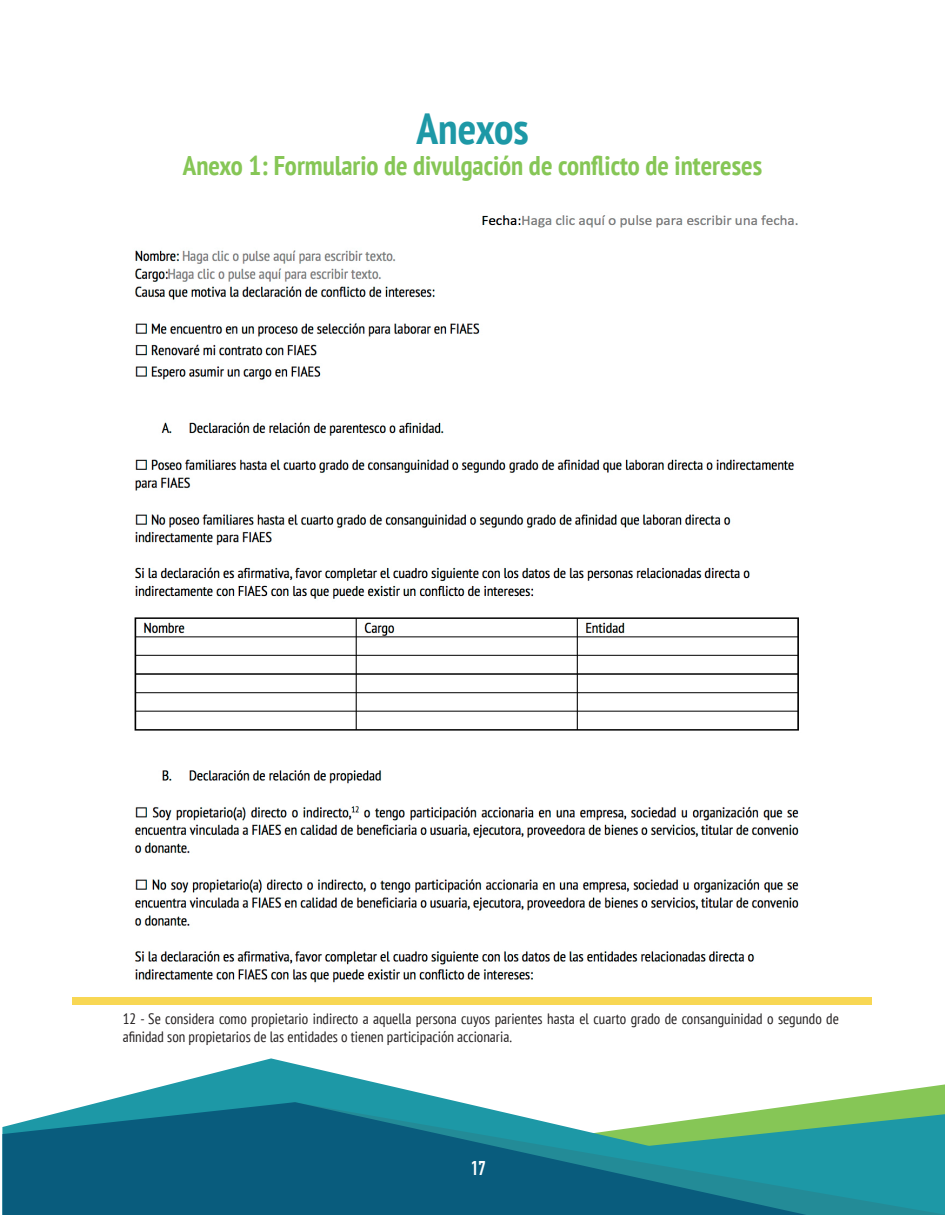
<style>
.page{position:relative;width:945px;height:1215px;background:#fff}
.page>*{position:absolute;margin:0;border:0;box-sizing:border-box;transform-origin:0 0}
.t1{font:700 condensed 43.5px "PT Sans";color:#1d98a6}
.t2{font:700 condensed 27px "PT Sans";color:#86c656}
.t3{font:700 19.5px "DIN Condensed";color:#fff}
.t4{font:condensed 15px/18px "PT Sans";color:#231f20}
</style>
<div class="page">
<svg style="left:101px;top:1058px;width:844px;height:44px"></svg>
<svg style="left:807px;top:1102px;width:138px;height:113px;background:#309e96"></svg>
<svg style="left:2px;top:1102px;width:805px;height:113px;background:#267b8e"></svg>
<img style="left:134px;top:215px;width:665px;height:768px">
<div style="left:73px;top:998px;width:799px;height:7px;background:#f8d754"></div>
<h1 class="t1" style="left:417px;top:100px;width:114px">Anexos</h1>
<h2 class="t2" style="left:183px;top:148px;width:581px">Anexo 1: Formulario de divulgación de conflicto de intereses</h2>
<p class="t4" style="left:123px;top:1010px;width:718px">12 - Se considera como propietario indirecto a aquella persona cuyos parientes hasta el cuarto grado de consanguinidad o segundo de afinidad son propietarios de las entidades o tienen participación accionaria.</p>
<h3 class="t3" style="left:471px;top:1157px;width:16px">17</h3>
</div>
